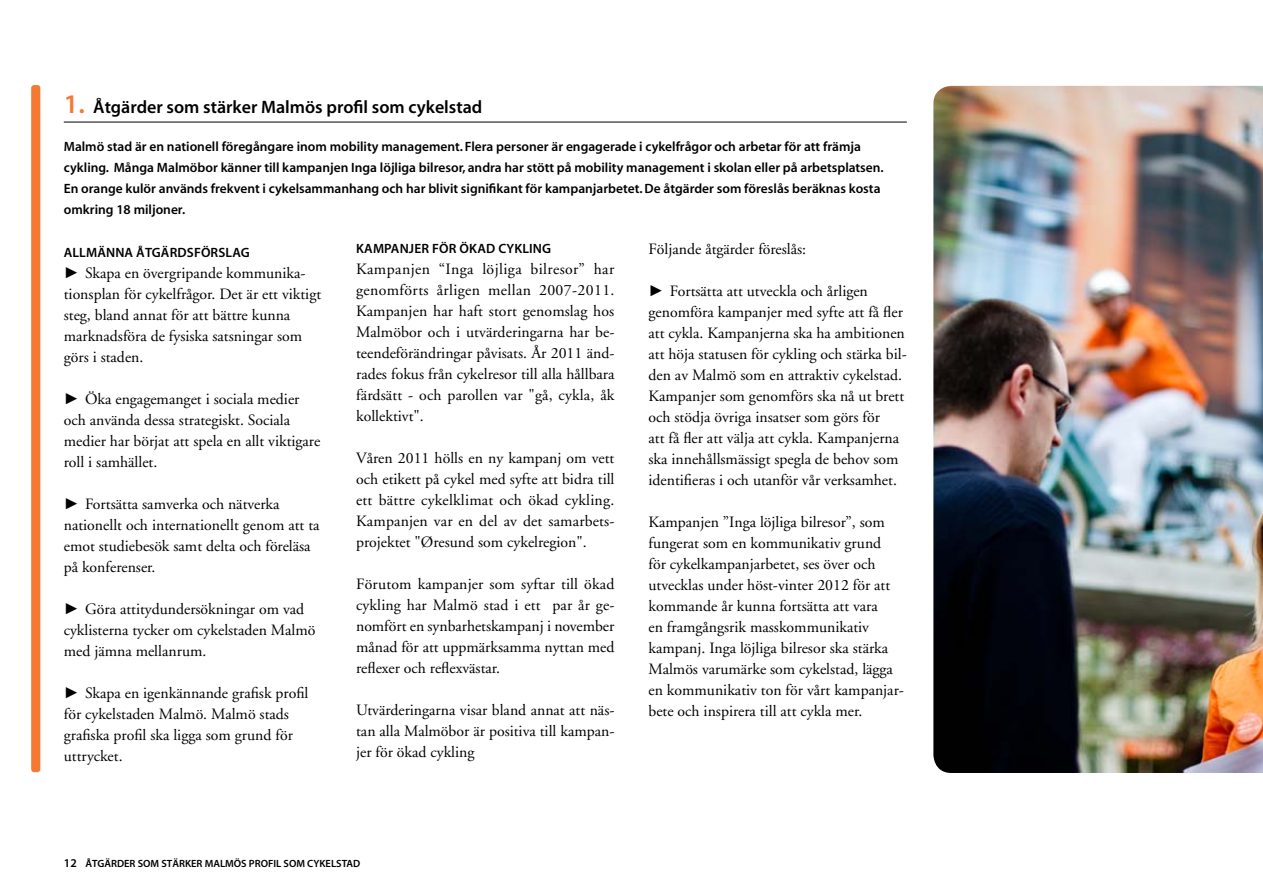
<style>
.page{position:relative;width:1263px;height:893px;background:#fff}
.page>*{position:absolute;margin:0;border:0;box-sizing:border-box;transform-origin:0 0}
.t1{font:18px "Myriad MM 565 600";letter-spacing:.02em;color:#000}
.t2{font:15.75px/21px "Adobe Garamond";color:#000}
.t3{font:13.5px/21px "Myriad MM 565 600";letter-spacing:.015em;color:#000}
.t4{font:12px "Myriad MM 565 600";color:#000}
.t5{font:10.5px "Myriad MM 565 600";color:#000}
.s1{font-size:27px;color:#f47932}
.s2{font-family:"Arial";font-weight:700}
</style>
<div class="page">
<hr style="left:64px;top:122px;width:843px;height:1px;background:#000">
<div style="left:31px;top:85px;width:9px;height:687px;background:#f47932;border-radius:3px"></div>
<img style="left:933px;top:86px;width:330px;height:687px">
<p class="t1" style="left:64px;top:98px;width:420px"><span class="s1">1.</span> Åtgärder som stärker Malmös profil som cykelstad</p>
<p class="t3" style="left:64px;top:137px;width:821px">Malmö stad är en nationell föregångare inom mobility management. Flera personer är engagerade i cykelfrågor och arbetar för att främja cykling. Många Malmöbor känner till kampanjen Inga löjliga bilresor, andra har stött på mobility management i skolan eller på arbetsplatsen.<br>En orange kulör används frekvent i cykelsammanhang och har blivit signifikant för kampanjarbetet. De åtgärder som föreslås beräknas kosta omkring 18 miljoner.</p>
<p class="t3" style="left:64px;top:243px;width:19px">Allmänna</p>
<p class="t3" style="left:136px;top:243px;width:115px">ÅTGÄRDSFÖRSLAG</p>
<p class="t2" style="left:64px;top:263px;width:259px"><span class="s2">►</span> Skapa en övergripande kommunika&shy;tionsplan för cykelfrågor. Det är ett viktigt steg, bland annat för att bättre kunna marknadsföra de fysiska satsningar som görs i staden.</p>
<p class="t2" style="left:64px;top:389px;width:258px"><span class="s2">►</span> Öka engagemanget i sociala medier och använda dessa strategiskt. Sociala medier har börjat att spela en allt viktigare roll i samhället.</p>
<p class="t2" style="left:64px;top:494px;width:257px"><span class="s2">►</span> Fortsätta samverka och nätverka nationellt och internationellt genom att ta emot studiebesök samt delta och föreläsa på konferenser.</p>
<p class="t2" style="left:64px;top:599px;width:253px"><span class="s2">►</span> Göra attitydundersökningar om vad cyklisterna tycker om cykelstaden Malmö med jämna mellanrum.</p>
<p class="t2" style="left:64px;top:683px;width:246px"><span class="s2">►</span> Skapa en igenkännande grafisk profil för cykelstaden Malmö. Malmö stads grafiska profil ska ligga som grund för uttrycket.</p>
<p class="t3" style="left:356px;top:238px;width:196px">KAMPANJER FÖR ÖKAD CYKLING</p>
<p class="t2" style="left:356px;top:259px;width:260px;text-align:justify">Kampanjen “Inga löjliga bilresor” har genomförts årligen mellan 2007-2011.<br>Kampanjen har haft stort genomslag hos Malmöbor och i utvärderingarna har be&shy;teendeförändringar påvisats. År 2011 änd&shy;rades fokus från cykelresor till alla hållbara färdsätt - och parollen var "gå, cykla, åk kollektivt".</p>
<p class="t2" style="left:356px;top:448px;width:260px;text-align:justify">Våren 2011 hölls en ny kampanj om vett och etikett på cykel med syfte att bidra till ett bättre cykelklimat och ökad cykling.<br>Kampanjen var en del av det samarbets&shy;projektet "Øresund som cykelregion".</p>
<p class="t2" style="left:356px;top:574px;width:260px;text-align:justify">Förutom kampanjer som syftar till ökad cykling har Malmö stad i ett par år ge&shy;nomfört en synbarhetskampanj i november månad för att uppmärksamma nyttan med reflexer och reflexvästar.</p>
<p class="t2" style="left:356px;top:700px;width:260px;text-align:justify">Utvärderingarna visar bland annat att näs&shy;tan alla Malmöbor är positiva till kampan&shy;jer för ökad cykling</p>
<p class="t2" style="left:648px;top:239px;width:159px">Följande åtgärder föreslås:</p>
<p class="t2" style="left:648px;top:281px;width:260px"><span class="s2">►</span> Fortsätta att utveckla och årligen genomföra kampanjer med syfte att få fler att cykla. Kampanjerna ska ha ambitionen att höja statusen för cykling och stärka bil&shy;den av Malmö som en attraktiv cykelstad.<br>Kampanjer som genomförs ska nå ut brett och stödja övriga insatser som görs för<br>att få fler att välja att cykla. Kampanjerna ska innehållsmässigt spegla de behov som identifieras i och utanför vår verksamhet.</p>
<p class="t2" style="left:648px;top:512px;width:257px">Kampanjen ”Inga löjliga bilresor”, som fungerat som en kommunikativ grund<br>för cykelkampanjarbetet, ses över och utvecklas under höst-vinter 2012 för att kommande år kunna fortsätta att vara<br>en framgångsrik masskommunikativ kampanj. Inga löjliga bilresor ska stärka Malmös varumärke som cykelstad, lägga en kommunikativ ton för vårt kampanjar&shy;bete och inspirera till att cykla mer.</p>
<p class="t4" style="left:64px;top:858px;width:14px">12</p>
<p class="t5" style="left:85px;top:858px;width:276px">ÅTGÄRDER SOM STÄRKER MALMÖS PROFIL SOM CYKELSTAD</p>
</div>
